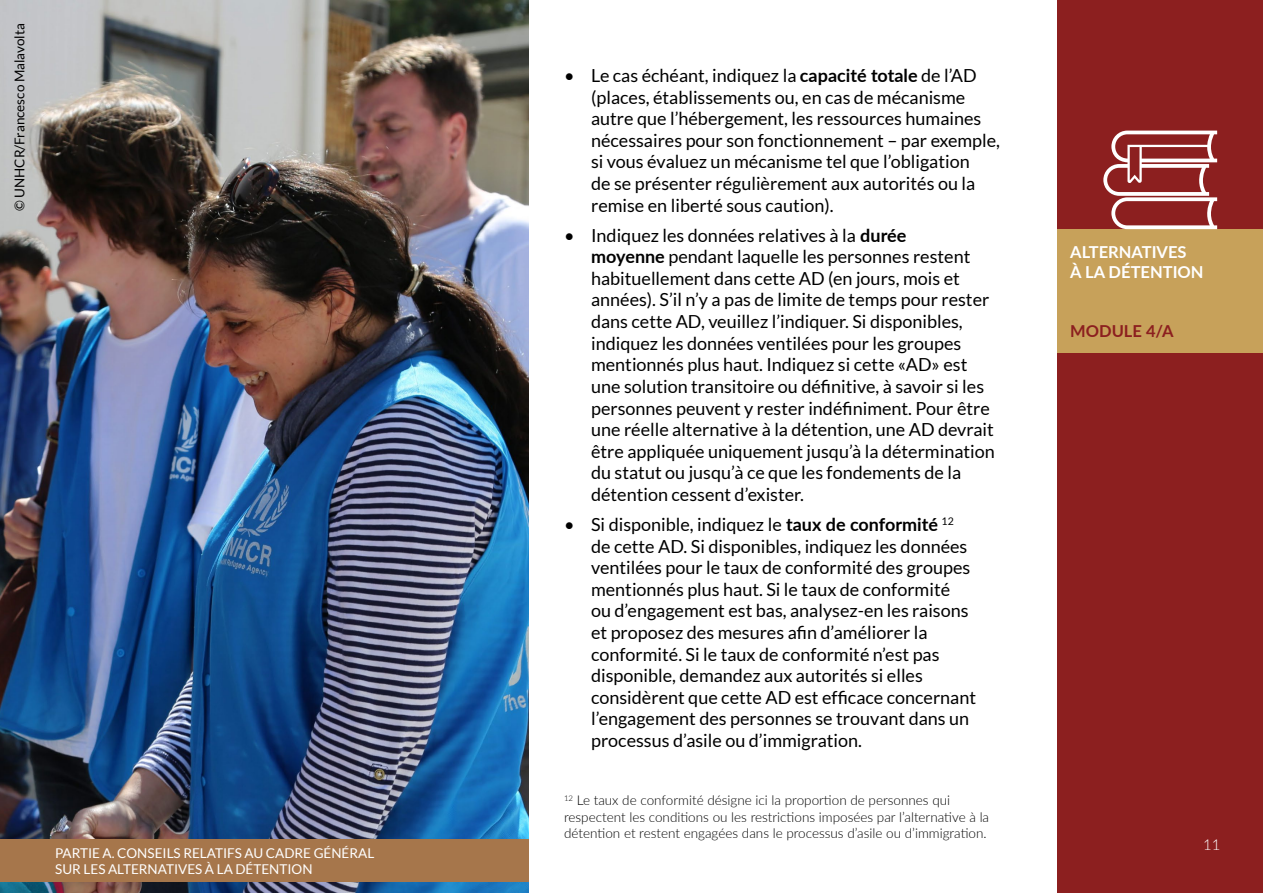
<style>
.page{position:relative;width:1263px;height:893px;background:#fff}
.page>*{position:absolute;margin:0;border:0;box-sizing:border-box;transform-origin:0 0}
.t1{font:18px/21.6px "Lato";color:#000}
.t2{font:700 16.5px "Lato";color:#fff}
.t3{font:700 16.5px "Lato";color:#8c1f1f}
.t4{font:300 15px "Lato";color:#fff}
.t5{font:300 13.5px/16.2px "Lato";color:#000}
.t6{font:13.5px/16.2px "Lato";color:#fff}
.t7{font:13.5px "Lato";color:#000}
.s1{font-weight:700}
</style>
<div class="page">
<img style="left:0;top:0;width:529px;height:893px">
<div style="left:0;top:839px;width:529px;height:43px;background:#a6764b"></div>
<div style="left:1057px;top:0;width:206px;height:893px;background:#8c1f1f"></div>
<div style="left:1057px;top:229px;width:206px;height:124px;background:#c7a15a"></div>
<svg style="left:1103px;top:131px;width:114px;height:98px"></svg>
<p class="t7" style="left:12px;top:211px;width:189px;rotate:-90deg">© UNHCR/Francesco Malavolta</p>
<p class="t6" style="left:55px;top:845px;width:303px;text-indent:25px">tie A. Conseils relatifs au cadre gén éral sur les alterna</p>
<p class="t6" style="left:55px;top:845px;width:9px">Par</p>
<p class="t6" style="left:166px;top:861px;width:145px">tives à la détention</p>
<p class="t1" style="left:591px;top:65px;width:410px;text-indent:-27px">• Le cas échéant, indiquez la <span class="s1">capacité totale</span> de l’AD (places, établissements ou, en cas de mécanisme autre que l’hébergement, les ressources humaines nécessaires pour son fonctionnement – par exemple, si vous évaluez un mécanisme tel que l’obligation<br>de se présenter régulièrement aux autorités ou la remise en liberté sous caution).</p>
<p class="t1" style="left:591px;top:224px;width:405px;text-indent:-27px">• I ndiquez les données relatives à la <span class="s1">durée<br>moyenne</span> pendant laquelle les personnes restent habituellement dans cette AD (en jours, mois et années). S’il n’y a pas de limite de temps pour rester dans cette AD, veuillez l’indiquer. Si disponibles, indiquez les données ventilées pour les groupes mentionnés plus haut. I ndiquez si cette «AD» est une solution transitoire ou définitive, à savoir si les personnes peuvent y rester indéfiniment. Pour être une réelle alternative à la détention, une AD devrait être appliquée uniquement jusqu’à la détermination du statut ou jusqu’à ce que les fondements de la détention cessent d’exister.</p>
<p class="t1" style="left:591px;top:514px;width:387px;text-indent:-27px">• Si disponible, indiquez le <span class="s1">taux de conformité</span> <sup>12 </sup>de cette AD. Si disponibles, indiquez les données ventilées pour le taux de conformité des groupes mentionnés plus haut. Si le taux de conformité<br>ou d’engagement est bas, analysez-en les raisons et proposez des mesures afin d’améliorer la conformité. Si le taux de conformité n’est pas disponible, demandez aux autorités si elles considèrent que cette AD est efficace concernant l’engagement des personnes se trouvant dans un processus d’asile ou d’immigration.</p>
<p class="t5" style="left:564px;top:792px;width:427px"><sup>12</sup> Le taux de conformité désigne ici la proportion de personnes qui respectent les conditions ou les restrictions imposées par l’alternative à la détention et restent engagées dans le processus d’asile ou d’immigration.</p>
<p class="t2" style="left:1070px;top:240px;width:22px">ALTERN</p>
<p class="t2" style="left:1131px;top:240px;width:21px">ATIVES</p>
<p class="t2" style="left:1070px;top:260px;width:50px">ÀLA DÉTENTION</p>
<p class="t3" style="left:1070px;top:319px;width:105px">MODULE 4/A</p>
<p class="t4" style="left:1203px;top:835px;width:19px">11</p>
</div>
